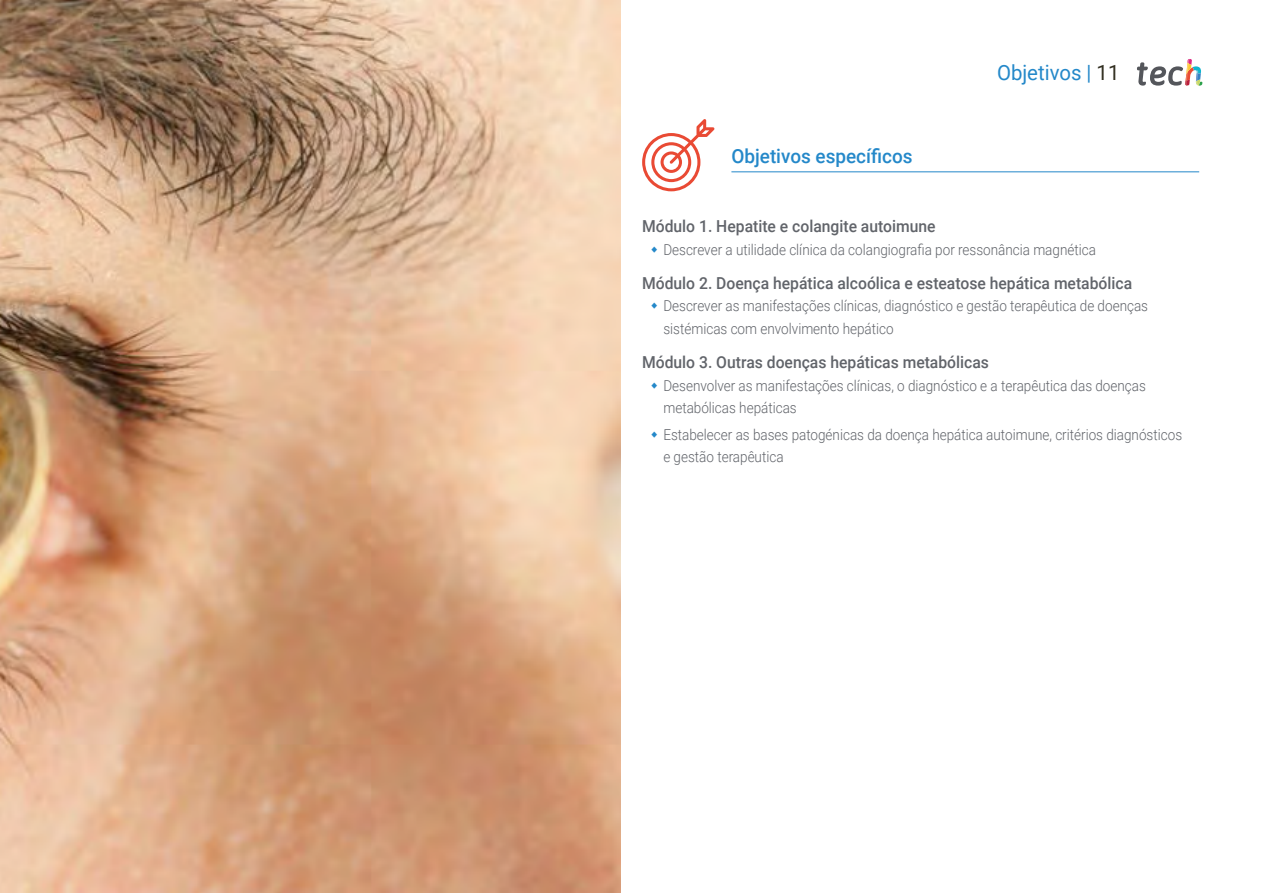
<style>
.page{position:relative;width:1263px;height:893px;background:#fff}
.page>*{position:absolute;margin:0;border:0;box-sizing:border-box;transform-origin:0 0}
.t1{font:21px "Roboto";color:#2488c9}
.t2{font:500 19.5px "Roboto";color:#2488c9}
.t3{font:500 16.5px "Roboto";color:#61646a;scale:.95 1}
.t4{font:300 15px/22.5px "Roboto";color:#61646a;scale:.9 1}
.s1{color:#312e20}
</style>
<div class="page">
<img style="left:0;top:0;width:621px;height:893px">
<svg style="left:1137px;top:59px;width:65px;height:27px"></svg>
<hr style="left:731px;top:171px;width:468px;height:1px;background:#2488c9">
<svg style="left:642px;top:119px;width:72px;height:72px"></svg>
<h2 class="t2" style="left:731px;top:143px;width:183px">Objetivos específicos</h2>
<h1 class="t1" style="left:997px;top:57px;width:124px">Objetivos | <span class="s1">11</span></h1>
<p class="t3" style="left:642px;top:215px;width:310px">Módulo 1. Hepatite e colangite autoimune</p>
<p class="t4" style="left:663px;top:238px;width:482px">Descrever a utilidade clínica da colangiografia por ressonância magnética</p>
<p class="t3" style="left:642px;top:272px;width:517px">Módulo 2. Doença hepática alcoólica e esteatose hepática metabólica</p>
<p class="t4" style="left:663px;top:294px;width:540px">Descrever as manifestações clínicas, diagnóstico e gestão terapêutica de doenças sistémicas com envolvimento hepático</p>
<p class="t3" style="left:642px;top:351px;width:367px">Módulo 3. Outras doenças hepáticas metabólicas</p>
<p class="t4" style="left:663px;top:373px;width:538px">Desenvolver as manifestações clínicas, o diagnóstico e a terapêutica das doenças metabólicas hepáticas</p>
<p class="t4" style="left:663px;top:423px;width:578px">Estabelecer as bases patogénicas da doença hepática autoimune, critérios diagnósticos e gestão terapêutica</p>
</div>
